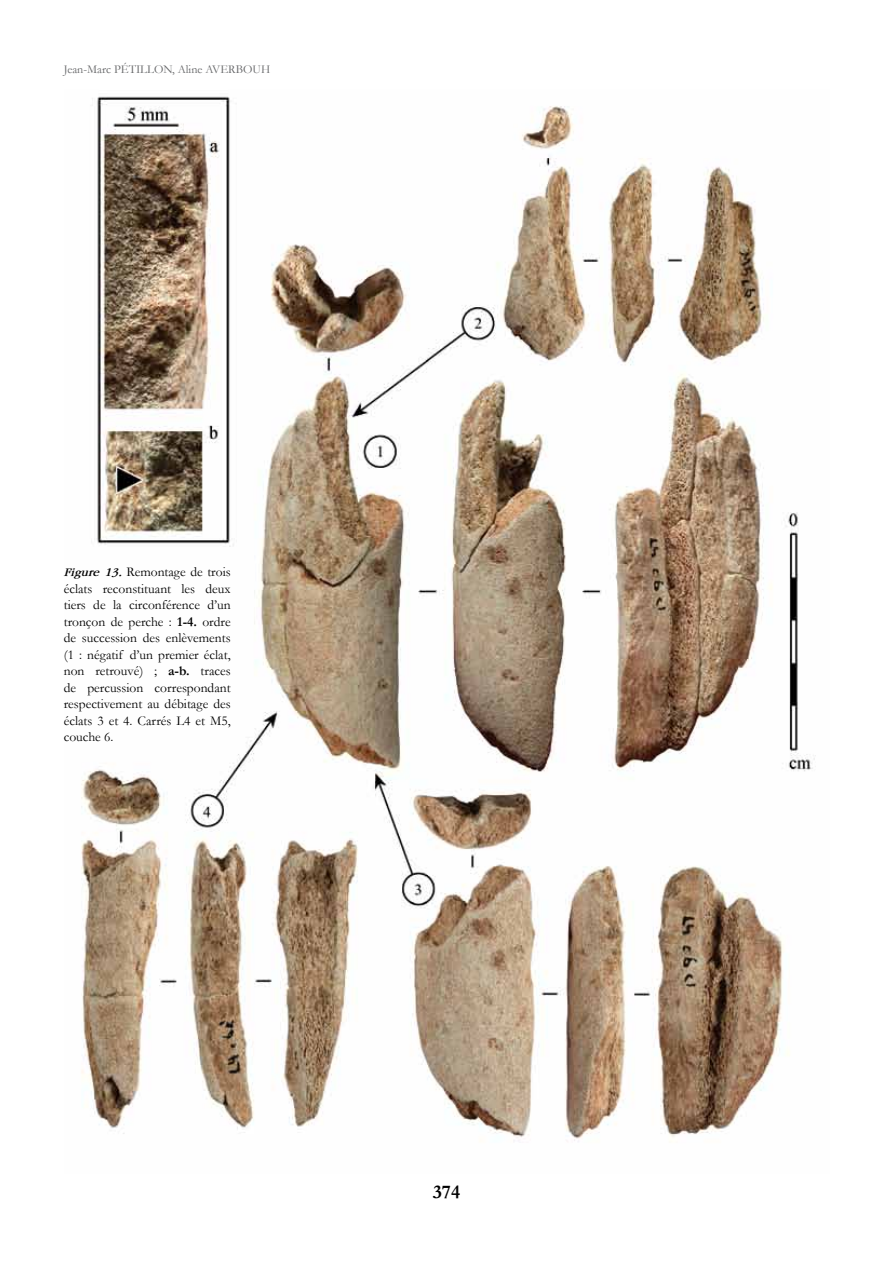
<style>
.page{position:relative;width:893px;height:1263px;background:#fff}
.page>*{position:absolute;margin:0;border:0;box-sizing:border-box;transform-origin:0 0}
.t1{font:700 19.5px "Garamond";color:#000}
.t2{font:13.5px/16.5px "Garamond";color:#000;text-align:justify}
.t3{font:12px "Garamond";color:#646567}
.s1{font-weight:700;font-style:italic;font-size:12px}
.s2{font-weight:700;font-style:italic}
.s3{font-weight:700}
</style>
<div class="page">
<img style="left:81px;top:96px;width:735px;height:1046px">
<p class="t3" style="left:64px;top:61px;width:86px">Jean-Marc Pétillon</p>
<p class="t3" style="left:172px;top:61px;width:100px">, Aline AVERBOUH</p>
<p class="t2" style="left:64px;top:563px;width:168px"><span class="s1">Figure 13</span><span class="s2">.</span> Remontage de trois éclats reconstituant les deux tiers de la circonférence d’un tronçon de perche : <span class="s3">1-4.</span> ordre de succession des enlèvements (1 : négatif d’un premier éclat, non retrouvé) ; <span class="s3">a-b.</span> traces de percussion correspondant respectivement au débitage des éclats 3 et 4. Carrés L4 et M5, couche 6.</p>
<h1 class="t1" style="left:433px;top:1178px;width:29px">374</h1>
</div>
